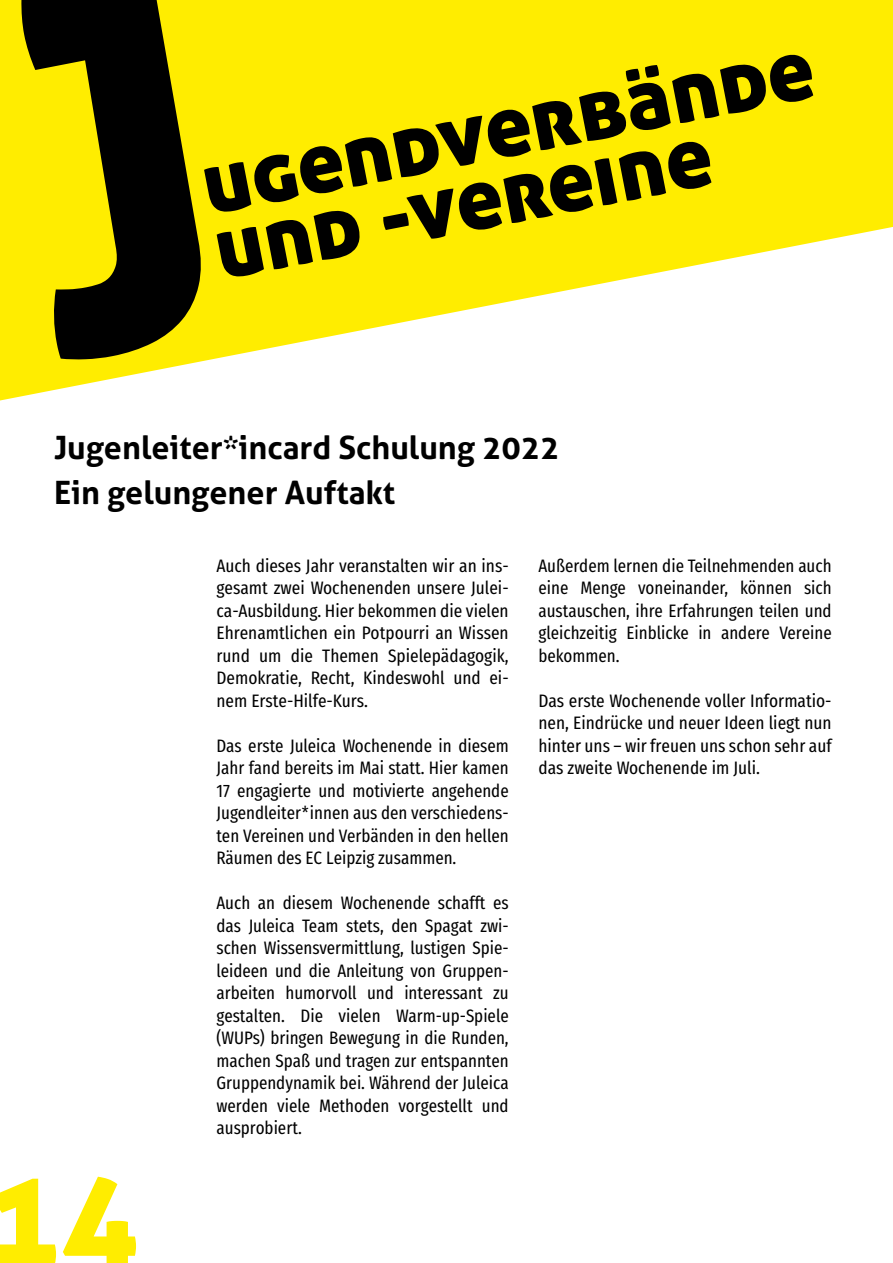
<style>
.page{position:relative;width:893px;height:1263px;background:#fff}
.page>*{position:absolute;margin:0;border:0;box-sizing:border-box;transform-origin:0 0}
.t1{font:130.5px "Aller Display";color:#ffed00}
.t2{font:87px/66px "Aller Display";color:#000}
.t3{font:700 32.25px "Aller";color:#000}
.t4{font:18px/22.5px "Fira Sans Condensed";color:#000;text-align:justify}
</style>
<div class="page">
<svg style="left:0;top:0;width:893px;height:400px;fill:#ffed00"></svg>
<svg style="left:21px;top:0;width:181px;height:360px;background:#736b00"></svg>
<p class="t2" style="left:196px;top:151px;width:623px;rotate:-11deg">ugendverbände und -vereine</p>
<p class="t3" style="left:54px;top:428px;width:507px">Jugenleiter*incard Schulung 2022</p>
<p class="t3" style="left:54px;top:473px;width:343px">Ein gelungener Auftakt</p>
<p class="t1" style="left:-11px;top:1134px;width:153px">14</p>
<p class="t4" style="left:216px;top:552px;width:294px">Auch dieses Jahr veranstalten wir an ins&shy;gesamt zwei Wochenenden unsere Julei&shy;ca-Ausbildung. Hier bekommen die vielen Ehrenamtlichen ein Potpourri an Wissen rund um die Themen Spielepädagogik, Demokratie, Recht, Kindeswohl und ei&shy;nem Erste-Hilfe-Kurs.</p>
<p class="t4" style="left:216px;top:732px;width:294px">Das erste Juleica Wochenende in diesem Jahr fand bereits im Mai statt. Hier kamen 17 engagierte und motivierte angehende Jugendleiter*innen aus den verschiedens&shy;ten Vereinen und Verbänden in den hellen Räumen des EC Leipzig zusammen.</p>
<p class="t4" style="left:216px;top:890px;width:294px">Auch an diesem Wochenende schafft es das Juleica Team stets, den Spagat zwi&shy;schen Wissensvermittlung, lustigen Spie&shy;leideen und die Anleitung von Gruppen&shy;arbeiten humorvoll und interessant zu gestalten. Die vielen Warm-up-Spiele (WUPs) bringen Bewegung in die Runden, machen Spaß und tragen zur entspannten Gruppendynamik bei. Während der Juleica werden viele Methoden vorgestellt und ausprobiert.</p>
<p class="t4" style="left:538px;top:552px;width:295px">Außerdem lernen die Teilnehmenden auch eine Menge voneinander, können sich austauschen, ihre Erfahrungen teilen und gleichzeitig Einblicke in andere Vereine bekommen.</p>
<p class="t4" style="left:538px;top:687px;width:295px">Das erste Wochenende voller Informatio&shy;nen, Eindrücke und neuer Ideen liegt nun hinter uns – wir freuen uns schon sehr auf das zweite Wochenende im Juli.</p>
</div>
